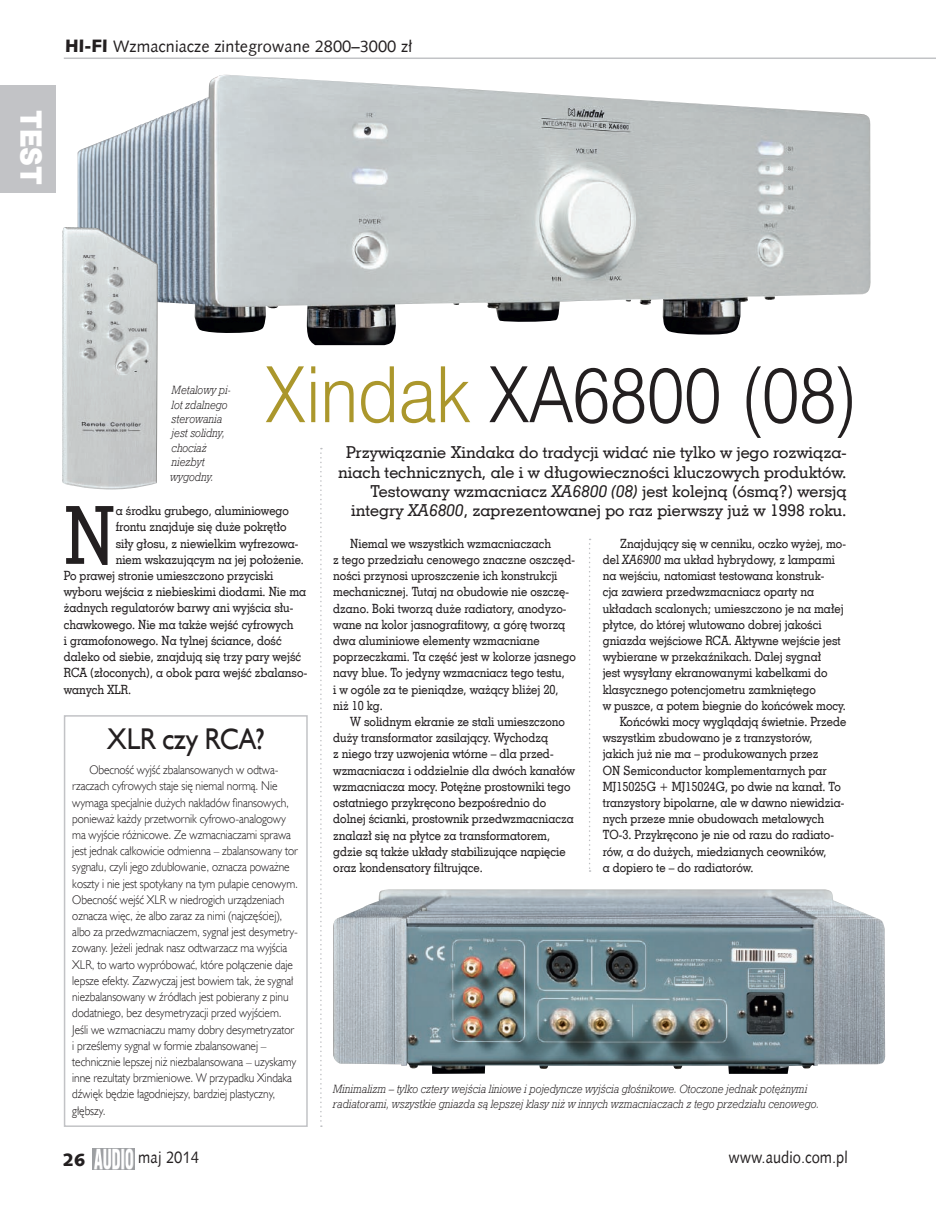
<style>
.page{position:relative;width:936px;height:1212px;background:#fff}
.page>*{position:absolute;margin:0;border:0;box-sizing:border-box;transform-origin:0 0}
.t1{font:80.25px "Geo Slab 703 Md EU";color:#231f20;scale:.9 1}
.t2{font:72px "Swis 721 Lt PL";color:#231f20;scale:.9 1}
.t3{font:30px "Humanst 521 EU";color:#231f20;scale:.9 1}
.t4{font:27.15px "Swis 721 Blk 2 EU";color:#fff;scale:.9 1}
.t5{font:18px "Humanst 531 Blk EU";color:#231f20}
.t6{font:16.5px/19.2px "Geo Slab 703 Md EU";color:#231f20;text-align:right}
.t7{font:16.5px "Humanst 531 EU";color:#231f20}
.t8{font:16.5px "Humanst 531 EU";color:#231f20;scale:.9 1}
.t9{font:12.75px/16.2px "Geo Slab 703 Md EU";color:#231f20;scale:.9 1}
.t10{font:12.75px/16.2px "Humanst 521 Lt EU";letter-spacing:-.005em;color:#231f20;scale:.9 1}
.t11{font:italic 12px/14.4px "Geo Slab 712 Lt EU";color:#231f20;scale:.9 1}
.s1{font-family:"Humanst 531 Blk EU";font-size:18px}
.s2{color:#ab972c}
.s3{font-style:italic}
</style>
<div class="page">
<hr style="left:64px;top:58px;width:871px;height:1px;background:#c2c3c6">
<div style="left:0;top:85px;width:55px;height:107px;background:#c2c3c6"></div>
<img style="left:93px;top:1148px;width:41px;height:21px">
<svg style="left:589px;top:539px;width:1px;height:333px"></svg>
<svg style="left:320px;top:448px;width:2px;height:679px"></svg>
<img style="left:78px;top:75px;width:792px;height:270px">
<img style="left:333px;top:889px;width:552px;height:185px">
<img style="left:62px;top:227px;width:96px;height:263px">
<div style="left:64px;top:715px;width:244px;height:412px;background:#fff;border:2px solid #c2c3c6"></div>
<h3 class="t4" style="left:50px;top:110px;width:85px;rotate:90deg">TEST</h3>
<p class="t7" style="left:65px;top:35px;width:348px"><span class="s1">HI-FI</span> Wzmacniacze zintegrowane 2800–3000 zł</p>
<h2 class="t2" style="left:265px;top:347px;width:661px"><span class="s2">Xindak</span> XA6800 (08)</h2>
<p class="t6" style="left:338px;top:443px;width:510px">Przywiązanie Xindaka do tradycji widać nie tylko w jego rozwiąza&shy;niach technicznych, ale i w długowieczności kluczowych produktów.<br>Testowany wzmacniacz <span class="s3">XA6800 (08)</span> jest kolejną (ósmą?) wersją integry <span class="s3">XA6800</span>, zaprezentowanej po raz pierwszy już w 1998 roku.</p>
<p class="t11" style="left:170px;top:383px;width:69px">Metalowy pi&shy;lot zdalnego sterowania jest solidny, chociaż niezbyt wygodny.</p>
<h1 class="t1" style="left:64px;top:486px;width:59px">N</h1>
<p class="t9" style="left:116px;top:502px;width:194px">a środku grubego, aluminiowego</p>
<p class="t9" style="left:116px;top:519px;width:191px">frontu znajduje się duże pokrętło</p>
<p class="t9" style="left:116px;top:535px;width:204px">siły głosu, z niewielkim wyfrezowa-</p>
<p class="t9" style="left:116px;top:551px;width:211px">niem wskazującym na jej położenie.</p>
<p class="t9" style="left:64px;top:567px;width:234px">Po prawej stronie umieszczono przyciski</p>
<p class="t9" style="left:64px;top:583px;width:271px">wyboru wejścia z niebieskimi diodami. Nie ma</p>
<p class="t9" style="left:64px;top:600px;width:256px">żadnych regulatorów barwy ani wyjścia słu-</p>
<p class="t9" style="left:64px;top:616px;width:257px">chawkowego. Nie ma także wejść cyfrowych</p>
<p class="t9" style="left:64px;top:632px;width:243px">i gramofonowego. Na tylnej ściance, dość</p>
<p class="t9" style="left:64px;top:648px;width:265px">daleko od siebie, znajdują się trzy pary wejść</p>
<p class="t9" style="left:64px;top:665px;width:272px">RCA (złoconych), a obok para wejść zbalanso-</p>
<p class="t9" style="left:64px;top:681px;width:76px">wanych XLR.</p>
<p class="t9" style="left:619px;top:535px;width:253px">Znajdujący się w cenniku, oczko wyżej, mo-</p>
<p class="t9" style="left:602px;top:551px;width:259px">del <span class="s3">XA6900</span> ma układ hybrydowy, z lampami</p>
<p class="t9" style="left:602px;top:567px;width:248px">na wejściu, natomiast testowana konstruk-</p>
<p class="t9" style="left:602px;top:584px;width:236px">cja zawiera przedwzmacniacz oparty na</p>
<p class="t9" style="left:602px;top:600px;width:269px">układach scalonych; umieszczono je na małej</p>
<p class="t9" style="left:602px;top:616px;width:244px">płytce, do której wlutowano dobrej jakości</p>
<p class="t9" style="left:602px;top:632px;width:266px">gniazda wejściowe RCA. Aktywne wejście jest</p>
<p class="t9" style="left:602px;top:648px;width:244px">wybierane w przekaźnikach. Dalej sygnał</p>
<p class="t9" style="left:602px;top:665px;width:251px">jest wysyłany ekranowanymi kabelkami do</p>
<p class="t9" style="left:602px;top:681px;width:238px">klasycznego potencjometru zamkniętego</p>
<p class="t9" style="left:602px;top:697px;width:272px">w puszce, a potem biegnie do końcówek mocy.</p>
<p class="t9" style="left:619px;top:713px;width:253px">Końcówki mocy wyglądają świetnie. Przede</p>
<p class="t9" style="left:602px;top:729px;width:235px">wszystkim zbudowano je z tranzystorów,</p>
<p class="t9" style="left:602px;top:746px;width:241px">jakich już nie ma – produkowanych przez</p>
<p class="t9" style="left:602px;top:762px;width:250px">ON Semiconductor komplementarnych par</p>
<p class="t9" style="left:602px;top:778px;width:266px">MJ15025G + MJ15024G, po dwie na kanał. To</p>
<p class="t9" style="left:602px;top:794px;width:270px">tranzystory bipolarne, ale w dawno niewidzia-</p>
<p class="t9" style="left:602px;top:810px;width:247px">nych przeze mnie obudowach metalowych</p>
<p class="t9" style="left:602px;top:827px;width:258px">TO-3. Przykręcono je nie od razu do radiato-</p>
<p class="t9" style="left:602px;top:843px;width:250px">rów, a do dużych, miedzianych ceowników,</p>
<p class="t9" style="left:602px;top:859px;width:169px">a dopiero te – do radiatorów.</p>
<p class="t9" style="left:333px;top:535px;width:271px;text-indent:17px">Niemal we wszystkich wzmacniaczach<br>z tego przedziału cenowego znaczne oszczęd&shy;ności przynosi uproszczenie ich konstrukcji mechanicznej. Tutaj na obudowie nie oszczę&shy;dzano. Boki tworzą duże radiatory, anodyzo&shy;wane na kolor jasnografitowy, a górę tworzą dwa aluminiowe elementy wzmacniane poprzeczkami. Ta część jest w kolorze jasnego navy blue. To jedyny wzmacniacz tego testu,<br>i w ogóle za te pieniądze, ważący bliżej 20, niż 10 kg.</p>
<p class="t9" style="left:333px;top:713px;width:270px;text-indent:17px">W solidnym ekranie ze stali umieszczono duży transformator zasilający. Wychodzą<br>z niego trzy uzwojenia wtórne – dla przed&shy;wzmacniacza i oddzielnie dla dwóch kanałów wzmacniacza mocy. Potężne prostowniki tego ostatniego przykręcono bezpośrednio do dolnej ścianki, prostownik przedwzmacniacza znalazł się na płytce za transformatorem, gdzie są także układy stabilizujące napięcie oraz kondensatory filtrujące.</p>
<h3 class="t3" style="left:107px;top:720px;width:176px">XLR czy RCA?</h3>
<p class="t10" style="left:72px;top:761px;width:252px;text-indent:17px">Obecność wyjść zbalansowanych w odtwa&shy;rzaczach cyfrowych staje się niemal normą. Nie wymaga specjalnie dużych nakładów finansowych, ponieważ każdy przetwornik cyfrowo-analogowy ma wyjście różnicowe. Ze wzmacniaczami sprawa jest jednak całkowicie odmienna – zbalansowany tor sygnału, czyli jego zdublowanie, oznacza poważne koszty i nie jest spotykany na tym pułapie cenowym.<br>Obecność wejść XLR w niedrogich urządzeniach oznacza więc, że albo zaraz za nimi (najczęściej), albo za przedwzmacniaczem, sygnał jest desymetry&shy;zowany. Jeżeli jednak nasz odtwarzacz ma wyjścia XLR, to warto wypróbować, które połączenie daje lepsze efekty. Zazwyczaj jest bowiem tak, że sygnał niezbalansowany w źródłach jest pobierany z pinu dodatniego, bez desymetryzacji przed wyjściem.<br>Jeśli we wzmacniaczu mamy dobry desymetryzator i prześlemy sygnał w formie zbalansowanej – technicznie lepszej niż niezbalansowana – uzyskamy inne rezultaty brzmieniowe. W przypadku Xindaka dźwięk będzie łagodniejszy, bardziej plastyczny, głębszy.</p>
<p class="t11" style="left:333px;top:1082px;width:541px">Minimalizm – tylko cztery wejścia liniowe i pojedyncze wyjścia głośnikowe. Otoczone jednak potężnymi radiatorami, wszystkie gniazda są lepszej klasy niż w innych wzmacniaczach z tego przedziału cenowego.</p>
<h3 class="t5" style="left:63px;top:1148px;width:24px">26</h3>
<p class="t8" style="left:138px;top:1147px;width:69px">maj 2014</p>
<p class="t8" style="left:728px;top:1146px;width:134px">www.audio.com.pl</p>
</div>
